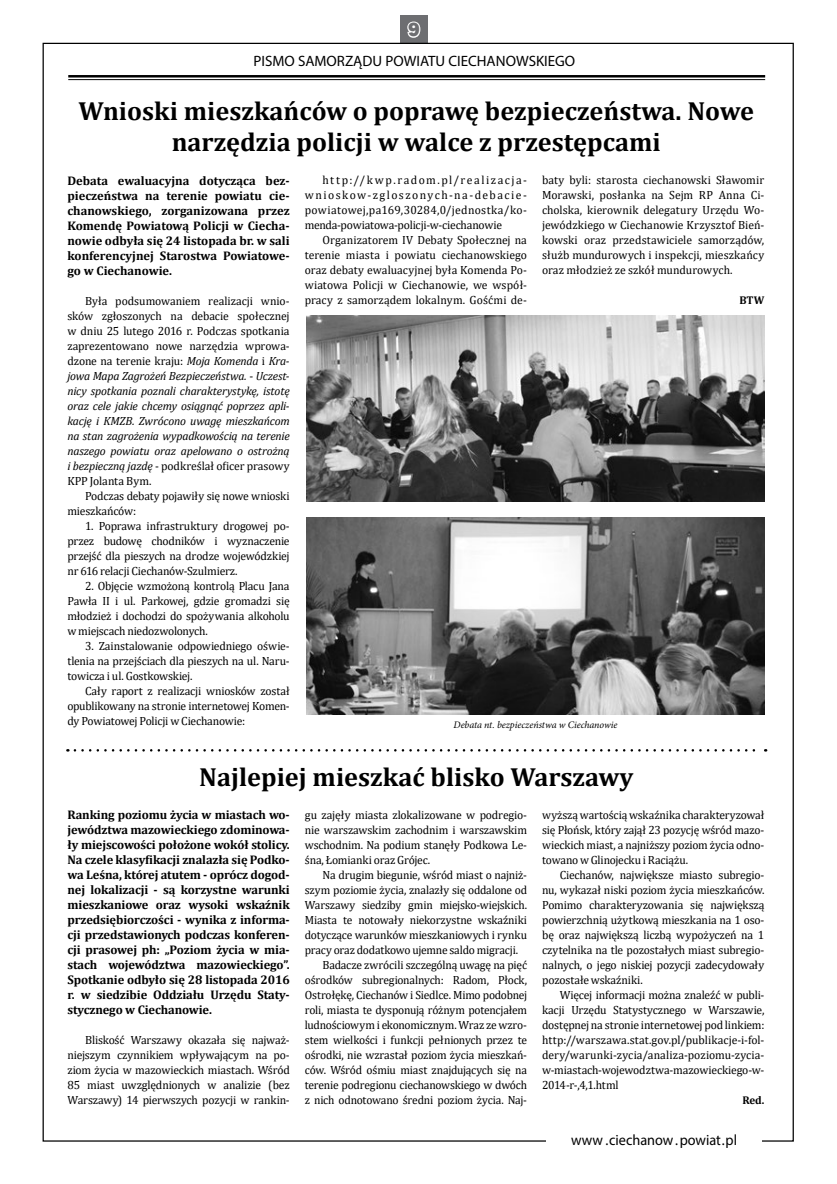
<style>
.page{position:relative;width:837px;height:1184px;background:#fff}
.page>*{position:absolute;margin:0;border:0;box-sizing:border-box;transform-origin:0 0}
.t1{font:700 26.25px/31.5px "Cambria";color:#000;text-align:center}
.t2{font:800 20px "Franklin Gothic";color:#6d6e71}
.t3{font:15px "Myriad Pro";color:#000}
.t4{font:15px "Myriad Pro";color:#000;scale:.95 1}
.t5{font:700 12.5px/15px "Cambria";letter-spacing:-.01em;color:#000;text-align:justify}
.t6{font:11.88px/15px "Cambria";letter-spacing:-.015em;color:#000;text-align:justify}
.t7{font:italic 11.88px/15px "Cambria";letter-spacing:-.015em;color:#000;text-align:justify}
.t8{font:700 11.25px "Cambria";color:#000}
.t9{font:italic 10px "Minion Pro";letter-spacing:-.005em;color:#000}
.s1{font-style:normal}
</style>
<div class="page">
<div style="left:400px;top:16px;width:27px;height:27px;background:#6d6e71"></div>
<hr style="left:68px;top:75px;width:696px;height:2px;background:#000">
<hr style="left:68px;top:79px;width:696px;height:1px;background:#000">
<svg style="left:407px;top:21px;width:14px;height:17px"></svg>
<img style="left:306px;top:517px;width:458px;height:197px">
<img style="left:306px;top:315px;width:458px;height:187px">
<svg style="left:75px;top:749px;width:690px;height:2px"></svg>
<h2 class="t2" style="left:408px;top:17px;width:13px">9</h2>
<p class="t3" style="left:253px;top:51px;width:323px">PISMO SAMORZĄDU POWIATU CIECHANOWSKIEGO</p>
<h1 class="t1" style="left:78px;top:94px;width:676px">Wnioski mieszkańców o poprawę bezpieczeństwa. Nowe narzędzia policji w walce z przestępcami</h1>
<p class="t5" style="left:67px;top:172px;width:224px">Debata ewaluacyjna dotycząca bez&shy;pieczeństwa na terenie powiatu cie&shy;chanowskiego, zorganizowana przez Komendę Powiatową Policji w Ciecha&shy;nowie odbyła się 24 listopada br. w sali konferencyjnej Starostwa Powiatowe&shy;go w Ciechanowie.</p>
<p class="t7" style="left:67px;top:292px;width:224px;text-indent:18px"><span class="s1">Była podsumowaniem realizacji wnio&shy;sków zgłoszonych na debacie społecznej w dniu 25 lutego 2016 r. Podczas spotkania zaprezentowano nowe narzędzia wprowa&shy;dzone na terenie kraju:</span> Moja Komenda <span class="s1">i</span> Kra&shy;jowa Mapa Zagrożeń Bezpieczeństwa. <span class="s1">-</span> Uczest&shy;nicy spotkania poznali charakterystykę, istotę oraz cele jakie chcemy osiągnąć poprzez apli&shy;kację i KMZB. Zwrócono uwagę mieszkańcom na stan zagrożenia wypadkowością na terenie naszego powiatu oraz apelowano o ostrożną i bezpieczną jazdę <span class="s1">- podkreślał oficer prasowy KPP Jolanta Bym.</span></p>
<p class="t6" style="left:67px;top:488px;width:224px;text-indent:18px">Podczas debaty pojawiły się nowe wnioski mieszkańców:</p>
<p class="t6" style="left:67px;top:518px;width:224px;text-indent:18px">1. Poprawa infrastruktury drogowej po&shy;przez budowę chodników i wyznaczenie przejść dla pieszych na drodze wojewódzkiej nr 616 relacji Ciechanów-Szulmierz.</p>
<p class="t6" style="left:67px;top:578px;width:224px;text-indent:18px">2. Objęcie wzmożoną kontrolą Placu Jana Pawła II i ul. Parkowej, gdzie gromadzi się młodzież i dochodzi do spożywania alkoholu w miejscach niedozwolonych.</p>
<p class="t6" style="left:67px;top:638px;width:224px;text-indent:18px">3. Zainstalowanie odpowiedniego oświe&shy;tlenia na przejściach dla pieszych na ul. Naru&shy;towicza i ul. Gostkowskiej.</p>
<p class="t6" style="left:67px;top:683px;width:224px;text-indent:18px">Cały raport z realizacji wniosków został opublikowany na stronie internetowej Komen&shy;dy Powiatowej Policji w Ciechanowie:</p>
<p class="t6" style="left:304px;top:172px;width:224px;text-indent:18px">http://kwp.radom.pl/realizacja&shy;wnioskow-zgloszonych-na-debacie&shy;powiatowej,pa169,30284,0/jednostka/ko&shy;menda-powiatowa-policji-w-ciechanowie</p>
<p class="t6" style="left:304px;top:232px;width:224px;text-indent:18px">Organizatorem IV Debaty Społecznej na terenie miasta i powiatu ciechanowskiego oraz debaty ewaluacyjnej była Komenda Po&shy;wiatowa Policji w Ciechanowie, we współ&shy;pracy z samorządem lokalnym. Gośćmi de-</p>
<p class="t6" style="left:541px;top:172px;width:224px">baty byli: starosta ciechanowski Sławomir Morawski, posłanka na Sejm RP Anna Ci&shy;cholska, kierownik delegatury Urzędu Wo&shy;jewódzkiego w Ciechanowie Krzysztof Bień&shy;kowski oraz przedstawiciele samorządów, służb mundurowych i inspekcji, mieszkańcy oraz młodzież ze szkół mundurowych.</p>
<p class="t8" style="left:739px;top:292px;width:26px">BTW</p>
<p class="t9" style="left:453px;top:717px;width:165px">Debata nt. bezpieczeństwa w Ciechanowie</p>
<h1 class="t1" style="left:199px;top:760px;width:435px">Najlepiej mieszkać blisko Warszawy</h1>
<p class="t5" style="left:67px;top:807px;width:224px">Ranking poziomu życia w miastach wo&shy;jewództwa mazowieckiego zdominowa&shy;ły miejscowości położone wokół stolicy.<br>Na czele klasyfikacji znalazła się Podko&shy;wa Leśna, której atutem - oprócz dogod&shy;nej lokalizacji - są korzystne warunki mieszkaniowe oraz wysoki wskaźnik przedsiębiorczości - wynika z informa&shy;cji przedstawionych podczas konferen&shy;cji prasowej ph: „Poziom życia w mia&shy;stach województwa mazowieckiego”.<br>Spotkanie odbyło się 28 listopada 2016 r. w siedzibie Oddziału Urzędu Staty&shy;stycznego w Ciechanowie.</p>
<p class="t6" style="left:67px;top:1032px;width:224px;text-indent:18px">Bliskość Warszawy okazała się najważ&shy;niejszym czynnikiem wpływającym na po&shy;ziom życia w mazowieckich miastach. Wśród 85 miast uwzględnionych w analizie (bez Warszawy) 14 pierwszych pozycji w rankin-</p>
<p class="t6" style="left:305px;top:807px;width:224px">gu zajęły miasta zlokalizowane w podregio&shy;nie warszawskim zachodnim i warszawskim wschodnim. Na podium stanęły Podkowa Le&shy;śna, Łomianki oraz Grójec.</p>
<p class="t6" style="left:322px;top:867px;width:206px">Na drugim biegunie, wśród miast o najniż-</p>
<p class="t6" style="left:305px;top:882px;width:224px">szym poziomie życia, znalazły się oddalone od</p>
<p class="t6" style="left:305px;top:897px;width:224px">Warszawy siedziby gmin miejsko-wiejskich.</p>
<p class="t6" style="left:305px;top:912px;width:224px">Miasta te notowały niekorzystne wskaźniki</p>
<p class="t6" style="left:305px;top:927px;width:224px">dotyczące warunków mieszkaniowych i rynku</p>
<p class="t6" style="left:305px;top:942px;width:215px">pracy oraz dodatkowo ujemne saldo migracji.</p>
<p class="t6" style="left:322px;top:957px;width:206px">Badacze zwrócili szczególną uwagę na pięć</p>
<p class="t6" style="left:305px;top:972px;width:224px">ośrodków subregionalnych: Radom, Płock,</p>
<p class="t6" style="left:305px;top:987px;width:224px">Ostrołękę, Ciechanów i Siedlce. Mimo podobnej</p>
<p class="t6" style="left:305px;top:1002px;width:224px">roli, miasta te dysponują różnym potencjałem</p>
<p class="t6" style="left:305px;top:1017px;width:224px">ludnościowym i ekonomicznym. Wraz ze wzro-</p>
<p class="t6" style="left:305px;top:1032px;width:224px">stem wielkości i funkcji pełnionych przez te</p>
<p class="t6" style="left:305px;top:1047px;width:224px">ośrodki, nie wzrastał poziom życia mieszkań-</p>
<p class="t6" style="left:305px;top:1062px;width:224px">ców. Wśród ośmiu miast znajdujących się na</p>
<p class="t6" style="left:305px;top:1077px;width:224px">terenie podregionu ciechanowskiego w dwóch</p>
<p class="t6" style="left:305px;top:1092px;width:224px">z nich odnotowano średni poziom życia. Naj-</p>
<p class="t6" style="left:542px;top:807px;width:224px">wyższą wartością wskaźnika charakteryzował się Płońsk, który zajął 23 pozycję wśród mazo&shy;wieckich miast, a najniższy poziom życia odno&shy;towano w Glinojecku i Raciążu.</p>
<p class="t6" style="left:542px;top:867px;width:224px;text-indent:18px">Ciechanów, największe miasto subregio&shy;nu, wykazał niski poziom życia mieszkańców.<br>Pomimo charakteryzowania się największą powierzchnią użytkową mieszkania na 1 oso&shy;bę oraz największą liczbą wypożyczeń na 1 czytelnika na tle pozostałych miast subregio&shy;nalnych, o jego niskiej pozycji zadecydowały pozostałe wskaźniki.</p>
<p class="t6" style="left:542px;top:987px;width:224px;text-indent:18px">Więcej informacji można znaleźć w publi&shy;kacji Urzędu Statystycznego w Warszawie, dostępnej na stronie internetowej pod linkiem: http://warszawa.stat.gov.pl/publikacje-i-fol&shy;dery/warunki-zycia/analiza-poziomu-zycia&shy;w-miastach-wojewodztwa-mazowieckiego-w-2014-r-,4,1.html</p>
<p class="t8" style="left:742px;top:1092px;width:23px">Red.</p>
<p class="t4" style="left:571px;top:1130px;width:176px">www .ciechanow .powiat.pl</p>
</div>
